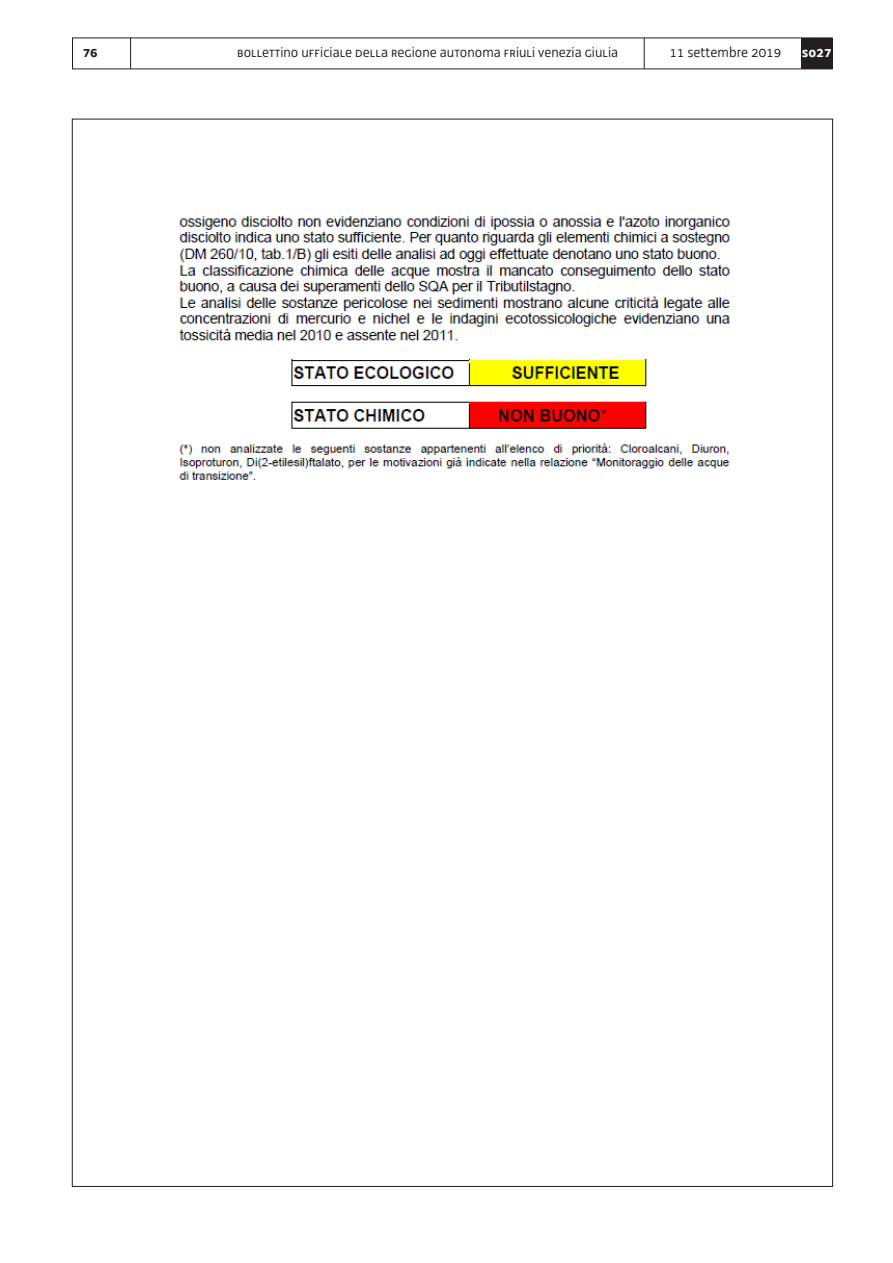
<style>
.page{position:relative;width:893px;height:1263px;background:#fff}
.page>*{position:absolute;margin:0;border:0;box-sizing:border-box;transform-origin:0 0}
.t1{font:15px "Decima UNI";color:#231f20}
.t2{font:15px "Decima WE";color:#231f20}
.t3{font:700 15px "Decima WE";color:#fff}
.t4{font:700 15px "Decima WE";color:#231f20}
</style>
<div class="page">
<hr style="left:130px;top:38px;width:1px;height:31px;background:#231f20">
<hr style="left:644px;top:38px;width:1px;height:31px;background:#231f20">
<div style="left:801px;top:38px;width:31px;height:31px;background:#231f20"></div>
<img style="left:179px;top:215px;width:552px;height:265px">
<p class="t4" style="left:83px;top:43px;width:17px">76</p>
<p class="t1" style="left:237px;top:43px;width:382px">bollettino ufficiale della regione autonoma friuli venezia giulia</p>
<p class="t2" style="left:669px;top:43px;width:113px">11 settembre 2019</p>
<p class="t3" style="left:802px;top:43px;width:31px">so27</p>
</div>
